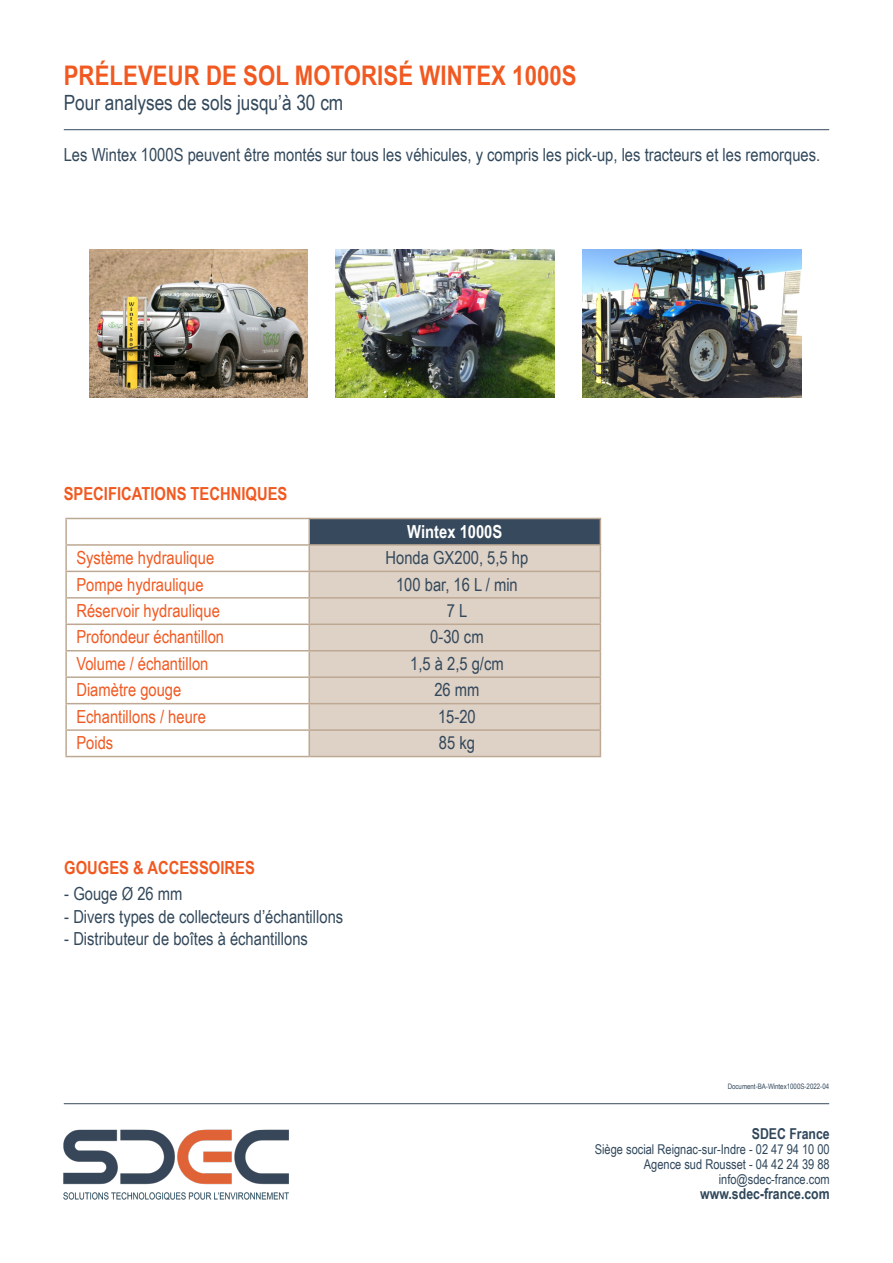
<style>
.page{position:relative;width:893px;height:1263px;background:#fff}
.page>*{position:absolute;margin:0;border:0;box-sizing:border-box;transform-origin:0 0}
.Titre_1_Orange{font:700 27px "Arial Narrow";letter-spacing:.005em;color:#f15921}
.Titre_2_Bleu{font:21px "Arial Narrow";color:#32485b}
.t1{font:18px "Arial Narrow";color:#32485b}
.t2{font:18px "Arial Narrow";color:#f15921}
.Sous-titre_marron{font:700 18px "Arial Narrow";color:#f15921}
.Titre_2_Bleu-2{font:700 18px "Arial Narrow";color:#fff}
.t3{font:700 15px "Arial Narrow";color:#30475b}
.t4{font:13.5px "Arial Narrow";color:#30475b}
.t5{font:7.5px "Arial Narrow";color:#32485b}
</style>
<div class="page">
<hr style="left:64px;top:1103px;width:765px;height:1px;background:#37495d">
<img style="left:63px;top:1129px;width:226px;height:71px">
<img style="left:583px;top:250px;width:218px;height:148px">
<img style="left:89px;top:250px;width:219px;height:148px">
<img style="left:336px;top:250px;width:219px;height:148px">
<hr style="left:64px;top:129px;width:765px;height:1px;background:#32485b">
<svg style="left:67px;top:519px;width:241px;height:237px"></svg>
<div style="left:309px;top:518px;width:291px;height:27px;background:#37495d"></div>
<div style="left:310px;top:546px;width:290px;height:210px;background:#ded1c6"></div>
<hr style="left:65px;top:518px;width:244px;height:1px;background:#bda993">
<hr style="left:65px;top:519px;width:2px;height:25px;background:#bda993">
<hr style="left:309px;top:518px;width:292px;height:1px;background:#bda993">
<hr style="left:308px;top:519px;width:2px;height:25px;background:#bda993">
<hr style="left:65px;top:544px;width:244px;height:2px;background:#bda993">
<hr style="left:65px;top:546px;width:2px;height:25px;background:#bda993">
<hr style="left:309px;top:544px;width:292px;height:2px;background:#bda993">
<hr style="left:308px;top:546px;width:2px;height:25px;background:#bda993">
<hr style="left:65px;top:571px;width:244px;height:1px;background:#bda993">
<hr style="left:65px;top:572px;width:2px;height:25px;background:#bda993">
<hr style="left:309px;top:571px;width:292px;height:1px;background:#bda993">
<hr style="left:308px;top:572px;width:2px;height:25px;background:#bda993">
<hr style="left:65px;top:597px;width:244px;height:2px;background:#bda993">
<hr style="left:65px;top:599px;width:2px;height:24px;background:#bda993">
<hr style="left:309px;top:597px;width:292px;height:2px;background:#bda993">
<hr style="left:308px;top:599px;width:2px;height:24px;background:#bda993">
<hr style="left:65px;top:623px;width:244px;height:2px;background:#bda993">
<hr style="left:65px;top:625px;width:2px;height:25px;background:#bda993">
<hr style="left:309px;top:623px;width:292px;height:2px;background:#bda993">
<hr style="left:308px;top:625px;width:2px;height:25px;background:#bda993">
<hr style="left:65px;top:650px;width:244px;height:1px;background:#bda993">
<hr style="left:65px;top:651px;width:2px;height:25px;background:#bda993">
<hr style="left:309px;top:650px;width:292px;height:1px;background:#bda993">
<hr style="left:308px;top:651px;width:2px;height:25px;background:#bda993">
<hr style="left:65px;top:676px;width:244px;height:2px;background:#bda993">
<hr style="left:65px;top:678px;width:2px;height:25px;background:#bda993">
<hr style="left:309px;top:676px;width:292px;height:2px;background:#bda993">
<hr style="left:308px;top:678px;width:2px;height:25px;background:#bda993">
<hr style="left:65px;top:703px;width:244px;height:1px;background:#bda993">
<hr style="left:65px;top:704px;width:2px;height:25px;background:#bda993">
<hr style="left:309px;top:703px;width:292px;height:1px;background:#bda993">
<hr style="left:308px;top:704px;width:2px;height:25px;background:#bda993">
<hr style="left:65px;top:729px;width:244px;height:2px;background:#bda993">
<hr style="left:65px;top:731px;width:2px;height:25px;background:#bda993">
<hr style="left:309px;top:729px;width:292px;height:2px;background:#bda993">
<hr style="left:308px;top:731px;width:2px;height:25px;background:#bda993">
<svg style="left:600px;top:519px;width:1px;height:237px"></svg>
<hr style="left:65px;top:756px;width:244px;height:1px;background:#bda993">
<hr style="left:309px;top:756px;width:292px;height:1px;background:#bda993">
<p class="Titre_1_Orange" style="left:64px;top:55px;width:514px">PRÉLEVEUR DE SOL MOTORISÉ WINTEX 1000S</p>
<p class="Titre_2_Bleu" style="left:64px;top:87px;width:281px">Pour analyses de sols jusqu’à 30 cm</p>
<p class="t1" style="left:64px;top:142px;width:758px">Les Wintex 1000S peuvent être montés sur tous les véhicules, y compris les pick-up, les tracteurs et les remorques.</p>
<p class="Sous-titre_marron" style="left:64px;top:480px;width:225px">SPECIFICATIONS TECHNIQUES</p>
<p class="Titre_2_Bleu-2" style="left:407px;top:518px;width:97px">Wintex 1000S</p>
<p class="t2" style="left:76px;top:544px;width:139px">Système hydraulique</p>
<p class="t1" style="left:386px;top:544px;width:144px">Honda GX200, 5,5 hp</p>
<p class="t2" style="left:76px;top:571px;width:129px">Pompe hydraulique</p>
<p class="t1" style="left:396px;top:571px;width:123px">100 bar, 16 L / min</p>
<p class="t2" style="left:76px;top:597px;width:145px">Réservoir hydraulique</p>
<p class="t1" style="left:447px;top:597px;width:22px">7 L</p>
<p class="t2" style="left:76px;top:624px;width:149px">Profondeur échantillon</p>
<p class="t1" style="left:430px;top:624px;width:55px">0-30 cm</p>
<p class="t2" style="left:76px;top:650px;width:134px">Volume / échantillon</p>
<p class="t1" style="left:410px;top:650px;width:95px">1,5 à 2,5 g/cm</p>
<p class="t2" style="left:76px;top:677px;width:107px">Diamètre gouge</p>
<p class="t1" style="left:434px;top:677px;width:47px">26 mm</p>
<p class="t2" style="left:76px;top:703px;width:131px">Echantillons / heure</p>
<p class="t1" style="left:438px;top:703px;width:39px">15-20</p>
<p class="t2" style="left:76px;top:730px;width:38px">Poids</p>
<p class="t1" style="left:439px;top:730px;width:38px">85 kg</p>
<p class="Sous-titre_marron" style="left:64px;top:853px;width:192px">GOUGES &amp; ACCESSOIRES</p>
<p class="t1" style="left:64px;top:881px;width:120px">- Gouge Ø 26 mm</p>
<p class="t1" style="left:64px;top:903px;width:280px">- Divers types de collecteurs d’échantillons</p>
<p class="t1" style="left:64px;top:926px;width:245px">- Distributeur de boîtes à échantillons</p>
<p class="t5" style="left:728px;top:1081px;width:103px">Document-BA-Wintex1000S-2022-04</p>
<p class="t3" style="left:752px;top:1122px;width:79px">SDEC France</p>
<p class="t4" style="left:595px;top:1139px;width:236px">Siège social Reignac-sur-Indre - 02 47 94 10 00</p>
<p class="t4" style="left:644px;top:1154px;width:187px">Agence sud Rousset - 04 42 24 39 88</p>
<p class="t4" style="left:719px;top:1169px;width:112px">info@sdec-france.com</p>
<p class="t3" style="left:700px;top:1182px;width:131px">www.sdec-france.com</p>
</div>
